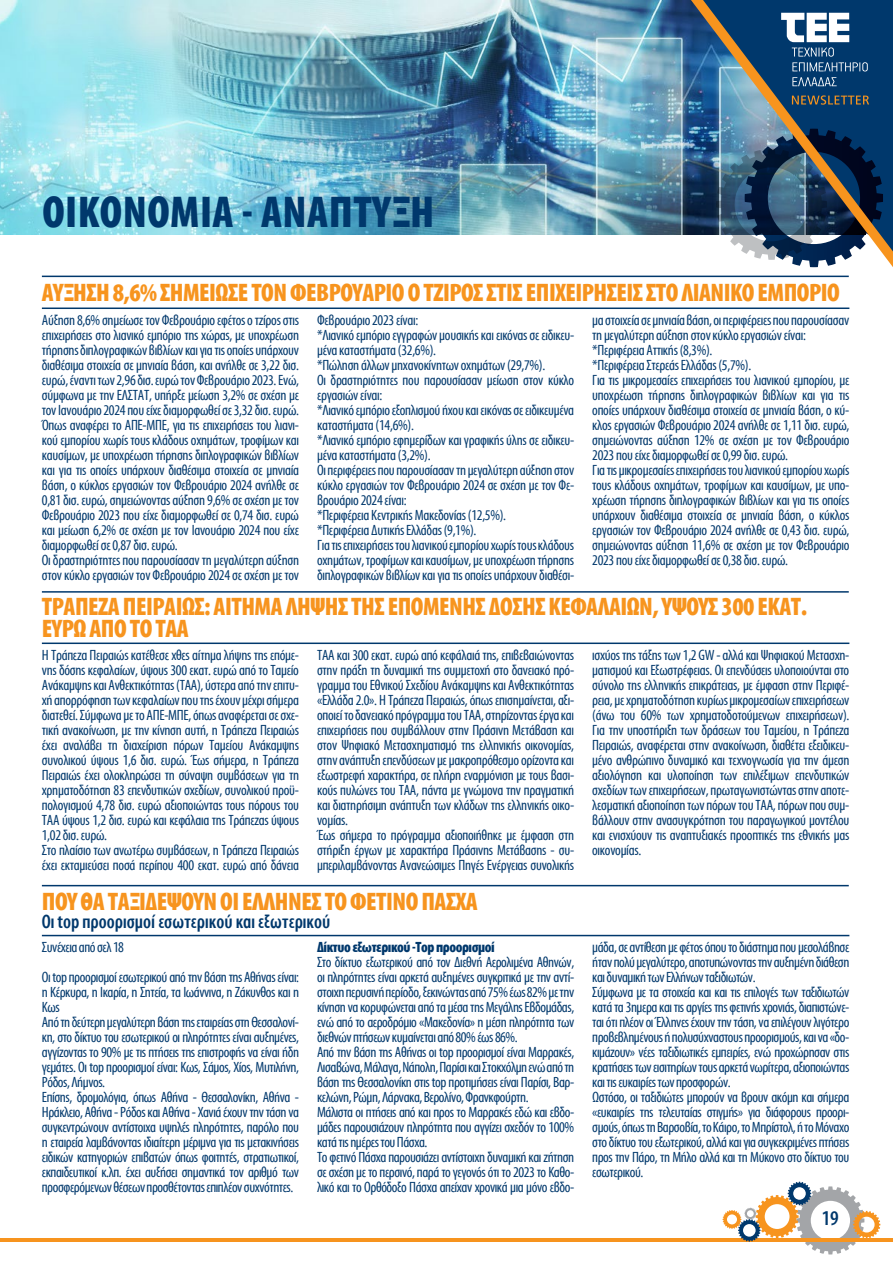
<style>
.page{position:relative;width:893px;height:1263px;background:#fff}
.page>*{position:absolute;margin:0;border:0;box-sizing:border-box;transform-origin:0 0}
.t1{font:700 45px "Myriad Condensed Greek";letter-spacing:.01em;color:#00386c}
.t2{font:700 25.5px/22.5px "Myriad Condensed Greek";letter-spacing:-.02em;color:#f7941e}
.t3{font:500 21px "Myriad Condensed Greek";color:#00386c}
.t4{font:500 19.5px "Myriad Condensed Greek";color:#00386c}
.t5{font:15px/15px "Myriad Condensed Greek";letter-spacing:-.02em;color:#00386c}
.t6{font:700 15px "Myriad Condensed Greek";letter-spacing:-.03em;color:#00386c}
</style>
<div class="page">
<hr style="left:0;top:1238px;width:893px;height:3px;background:#f7941e">
<svg style="left:723px;top:1182px;width:157px;height:72px"></svg>
<img style="left:0;top:0;width:691px;height:234px">
<img style="left:691px;top:0;width:202px;height:267px">
<svg style="left:792px;top:95px;width:77px;height:10px"></svg>
<svg style="left:781px;top:13px;width:87px;height:58px"></svg>
<svg style="left:792px;top:77px;width:45px;height:9px"></svg>
<hr style="left:42px;top:307px;width:807px;height:2px;background:#00386c">
<hr style="left:42px;top:935px;width:807px;height:1px;background:#00386c">
<hr style="left:42px;top:642px;width:807px;height:2px;background:#00386c">
<hr style="left:42px;top:276px;width:807px;height:1px;background:#00386c">
<hr style="left:42px;top:885px;width:807px;height:1px;background:#00386c">
<hr style="left:42px;top:591px;width:807px;height:2px;background:#00386c">
<h1 class="t1" style="left:43px;top:189px;width:393px">ΟΙΚΟΝΟΜΙΑ - ΑΝΑΠΤΥΞΗ</h1>
<h2 class="t2" style="left:42px;top:282px;width:799px">ΑΥΞΗΣΗ 8,6% ΣΗΜΕΙΩΣΕ ΤΟΝ ΦΕΒΡΟΥΑΡΙΟ Ο ΤΖΙΡΟΣ ΣΤΙΣ ΕΠΙΧΕΙΡΗΣΕΙΣ ΣΤΟ ΛΙΑΝΙΚΟ ΕΜΠΟΡΙΟ</h2>
<p class="t5" style="left:42px;top:313px;width:259px">Αύξηση 8,6% σημείωσε τον Φεβρουάριο εφέτος ο τζίρος στις επιχειρήσεις στο λιανικό εμπόριο της χώρας, με υποχρέωση τήρησης διπλογραφικών βιβλίων και για τις οποίες υπάρχουν διαθέσιμα στοιχεία σε μηνιαία βάση, και ανήλθε σε 3,22 δισ. ευρώ, έναντι των 2,96 δισ. ευρώ τον Φεβρουάριο 2023. Ενώ, σύμφωνα με την ΕΛΣΤΑΤ, υπήρξε μείωση 3,2% σε σχέση με τον Ιανουάριο 2024 που είχε διαμορφωθεί σε 3,32 δισ. ευρώ.<br>Όπως αναφέρει το ΑΠΕ-ΜΠΕ, για τις επιχειρήσεις του λιανι&shy;κού εμπορίου χωρίς τους κλάδους οχημάτων, τροφίμων και καυσίμων, με υποχρέωση τήρησης διπλογραφικών βιβλίων και για τις οποίες υπάρχουν διαθέσιμα στοιχεία σε μηνιαία βάση, ο κύκλος εργασιών τον Φεβρουάριο 2024 ανήλθε σε 0,81 δισ. ευρώ, σημειώνοντας αύξηση 9,6% σε σχέση με τον Φεβρουάριο 2023 που είχε διαμορφωθεί σε 0,74 δισ. ευρώ και μείωση 6,2% σε σχέση με τον Ιανουάριο 2024 που είχε διαμορφωθεί σε 0,87 δισ. ευρώ.<br>Οι δραστηριότητες που παρουσίασαν τη μεγαλύτερη αύξηση στον κύκλο εργασιών τον Φεβρουάριο 2024 σε σχέση με τον</p>
<p class="t5" style="left:317px;top:313px;width:259px">Φεβρουάριο 2023 είναι:<br>*Λιανικό εμπόριο εγγραφών μουσικής και εικόνας σε ειδικευ&shy;μένα καταστήματα (32,6%).<br>*Πώληση άλλων μηχανοκίνητων οχημάτων (29,7%).<br>Οι δραστηριότητες που παρουσίασαν μείωση στον κύκλο εργασιών είναι:<br>*Λιανικό εμπόριο εξοπλισμού ήχου και εικόνας σε ειδικευμένα καταστήματα (14,6%).<br>*Λιανικό εμπόριο εφημερίδων και γραφικής ύλης σε ειδικευ&shy;μένα καταστήματα (3,2%).<br>Οι περιφέρειες που παρουσίασαν τη μεγαλύτερη αύξηση στον κύκλο εργασιών τον Φεβρουάριο 2024 σε σχέση με τον Φε&shy;βρουάριο 2024 είναι:<br>*Περιφέρεια Κεντρικής Μακεδονίας (12,5%).<br>*Περιφέρεια Δυτικής Ελλάδας (9,1%).<br>Για τις επιχειρήσεις του λιανικού εμπορίου χωρίς τους κλάδους οχημάτων, τροφίμων και καυσίμων, με υποχρέωση τήρησης διπλογραφικών βιβλίων και για τις οποίες υπάρχουν διαθέσι-</p>
<p class="t5" style="left:592px;top:313px;width:259px">μα στοιχεία σε μηνιαία βάση, οι περιφέρειες που παρουσίασαν τη μεγαλύτερη αύξηση στον κύκλο εργασιών είναι: *Περιφέρεια Αττικής (8,3%).<br>*Περιφέρεια Στερεάς Ελλάδας (5,7%).<br>Για τις μικρομεσαίες επιχειρήσεις του λιανικού εμπορίου, με υποχρέωση τήρησης διπλογραφικών βιβλίων και για τις οποίες υπάρχουν διαθέσιμα στοιχεία σε μηνιαία βάση, ο κύ&shy;κλος εργασιών Φεβρουάριο 2024 ανήλθε σε 1,11 δισ. ευρώ, σημειώνοντας αύξηση 12% σε σχέση με τον Φεβρουάριο 2023 που είχε διαμορφωθεί σε 0,99 δισ. ευρώ.<br>Για τις μικρομεσαίες επιχειρήσεις του λιανικού εμπορίου χωρίς τους κλάδους οχημάτων, τροφίμων και καυσίμων, με υπο&shy;χρέωση τήρησης διπλογραφικών βιβλίων και για τις οποίες υπάρχουν διαθέσιμα στοιχεία σε μηνιαία βάση, ο κύκλος εργασιών τον Φεβρουάριο 2024 ανήλθε σε 0,43 δισ. ευρώ, σημειώνοντας αύξηση 11,6% σε σχέση με τον Φεβρουάριο 2023 που είχε διαμορφωθεί σε 0,38 δισ. ευρώ.</p>
<h2 class="t2" style="left:42px;top:596px;width:767px">ΤΡΑΠΕΖΑ ΠΕΙΡΑΙΩΣ: ΑΙΤΗΜΑ ΛΗΨΗΣ ΤΗΣ ΕΠΟΜΕΝΗΣ ΔΟΣΗΣ ΚΕΦΑΛΑΙΩΝ, ΥΨΟΥΣ 300 ΕΚΑΤ.<br>ΕΥΡΩ ΑΠΟ ΤΟ ΤΑΑ</h2>
<p class="t5" style="left:42px;top:648px;width:259px">H Τράπεζα Πειραιώς κατέθεσε χθες αίτημα λήψης της επόμε&shy;νης δόσης κεφαλαίων, ύψους 300 εκατ. ευρώ από το Ταμείο Ανάκαμψης και Ανθεκτικότητας (ΤΑΑ), ύστερα από την επιτυ&shy;χή απορρόφηση των κεφαλαίων που της έχουν μέχρι σήμερα διατεθεί. Σύμφωνα με το ΑΠΕ-ΜΠΕ, όπως αναφέρεται σε σχε&shy;τική ανακοίνωση, με την κίνηση αυτή, η Τράπεζα Πειραιώς έχει αναλάβει τη διαχείριση πόρων Ταμείου Ανάκαμψης συνολικού ύψους 1,6 δισ. ευρώ. Έως σήμερα, η Τράπεζα Πειραιώς έχει ολοκληρώσει τη σύναψη συμβάσεων για τη χρηματοδότηση 83 επενδυτικών σχεδίων, συνολικού προϋ&shy;πολογισμού 4,78 δισ. ευρώ αξιοποιώντας τους πόρους του ΤΑΑ ύψους 1,2 δισ. ευρώ και κεφάλαια της Τράπεζας ύψους 1,02 δισ. ευρώ.<br>Στο πλαίσιο των ανωτέρω συμβάσεων, η Τράπεζα Πειραιώς έχει εκταμιεύσει ποσά περίπου 400 εκατ. ευρώ από δάνεια</p>
<p class="t5" style="left:317px;top:648px;width:259px">ΤΑΑ και 300 εκατ. ευρώ από κεφάλαιά της, επιβεβαιώνοντας στην πράξη τη δυναμική της συμμετοχή στο δανειακό πρό&shy;γραμμα του Εθνικού Σχεδίου Ανάκαμψης και Ανθεκτικότητας «Ελλάδα 2.0». Η Τράπεζα Πειραιώς, όπως επισημαίνεται, αξι&shy;οποιεί το δανειακό πρόγραμμα του ΤΑΑ, στηρίζοντας έργα και επιχειρήσεις που συμβάλλουν στην Πράσινη Μετάβαση και στον Ψηφιακό Μετασχηματισμό της ελληνικής οικονομίας, στην ανάπτυξη επενδύσεων με μακροπρόθεσμο ορίζοντα και εξωστρεφή χαρακτήρα, σε πλήρη εναρμόνιση με τους βασι&shy;κούς πυλώνες του ΤΑΑ, πάντα με γνώμονα την πραγματική και διατηρήσιμη ανάπτυξη των κλάδων της ελληνικής οικο&shy;νομίας.<br>Έως σήμερα το πρόγραμμα αξιοποιήθηκε με έμφαση στη στήριξη έργων με χαρακτήρα Πράσινης Μετάβασης - συ&shy;μπεριλαμβάνοντας Ανανεώσιμες Πηγές Ενέργειας συνολικής</p>
<p class="t5" style="left:592px;top:648px;width:259px;text-align:justify">ισχύος της τάξης των 1,2 GW - αλλά και Ψηφιακού Μετασχη&shy;ματισμού και Εξωστρέφειας. Οι επενδύσεις υλοποιούνται στο σύνολο της ελληνικής επικράτειας, με έμφαση στην Περιφέ&shy;ρεια, με χρηματοδότηση κυρίως μικρομεσαίων επιχειρήσεων (άνω του 60% των χρηματοδοτούμενων επιχειρήσεων).<br>Για την υποστήριξη των δράσεων του Ταμείου, η Τράπεζα Πειραιώς, αναφέρεται στην ανακοίνωση, διαθέτει εξειδικευ&shy;μένο ανθρώπινο δυναμικό και τεχνογνωσία για την άμεση αξιολόγηση και υλοποίηση των επιλέξιμων επενδυτικών σχεδίων των επιχειρήσεων, πρωταγωνιστώντας στην αποτε&shy;λεσματική αξιοποίηση των πόρων του ΤΑΑ, πόρων που συμ&shy;βάλλουν στην ανασυγκρότηση του παραγωγικού μοντέλου και ενισχύουν τις αναπτυξιακές προοπτικές της εθνικής μας οικονομίας.</p>
<h2 class="t2" style="left:42px;top:891px;width:437px">ΠΟΥ ΘΑ ΤΑΞΙΔΕΨΟΥΝ ΟΙ ΕΛΛΗΝΕΣ ΤΟ ΦΕΤΙΝΟ ΠΑΣΧΑ</h2>
<h3 class="t4" style="left:42px;top:912px;width:290px">Οι top προορισμοί εσωτερικού και εξωτερικού</h3>
<p class="t5" style="left:42px;top:933px;width:259px;line-height:30px">Συνέχεια από σελ 18<br>Οι top προορισμοί εσωτερικού από την βάση της Αθήνας είναι:</p>
<p class="t5" style="left:42px;top:985px;width:259px">η Κέρκυρα, η Ικαρία, η Σητεία, τα Ιωάννινα, η Ζάκυνθος και η Κως<br>Από τη δεύτερη μεγαλύτερη βάση της εταιρείας στη Θεσσαλονί&shy;κη, στο δίκτυο του εσωτερικού οι πληρότητες είναι αυξημένες, αγγίζοντας το 90% με τις πτήσεις της επιστροφής να είναι ήδη γεμάτες. Οι top προορισμοί είναι: Κως, Σάμος, Χίος, Μυτιλήνη, Ρόδος, Λήμνος.<br>Επίσης, δρομολόγια, όπως Αθήνα - Θεσσαλονίκη, Αθήνα - Ηράκλειο, Αθήνα - Ρόδος και Αθήνα - Χανιά έχουν την τάση να συγκεντρώνουν αντίστοιχα υψηλές πληρότητες, παρόλο που η εταιρεία λαμβάνοντας ιδιαίτερη μέριμνα για τις μετακινήσεις ειδικών κατηγοριών επιβατών όπως φοιτητές, στρατιωτικοί, εκπαιδευτικοί κ.λπ. έχει αυξήσει σημαντικά τον αριθμό των προσφερόμενων θέσεων προσθέτοντας επιπλέον συχνότητες.</p>
<p class="t6" style="left:317px;top:939px;width:179px">Δίκτυο εξωτερικού -Top προορισμοί</p>
<p class="t5" style="left:317px;top:955px;width:259px">Στο δίκτυο εξωτερικού από τον Διεθνή Αερολιμένα Αθηνών, οι πληρότητες είναι αρκετά αυξημένες συγκριτικά με την αντί&shy;στοιχη περυσινή περίοδο, ξεκινώντας από 75% έως 82% με την κίνηση να κορυφώνεται από τα μέσα της Μεγάλης Εβδομάδας, ενώ από το αεροδρόμιο «Μακεδονία» η μέση πληρότητα των διεθνών πτήσεων κυμαίνεται από 80% έως 86%.<br>Από την βάση της Αθήνας οι top προορισμοί είναι Μαρρακές, Λισαβώνα, Μάλαγα, Νάπολη, Παρίσι και Στοκχόλμη ενώ από τη βάση της Θεσσαλονίκη στις top προτιμήσεις είναι Παρίσι, Βαρ&shy;κελώνη, Ρώμη, Λάρνακα, Βερολίνο, Φρανκφούρτη.<br>Μάλιστα οι πτήσεις από και προς το Μαρρακές εδώ και εβδο&shy;μάδες παρουσιάζουν πληρότητα που αγγίζει σχεδόν το 100% κατά τις ημέρες του Πάσχα.<br>Το φετινό Πάσχα παρουσιάζει αντίστοιχη δυναμική και ζήτηση σε σχέση με το περσινό, παρά το γεγονός ότι το 2023 το Καθο&shy;λικό και το Ορθόδοξο Πάσχα απείχαν χρονικά μια μόνο εβδο-</p>
<p class="t5" style="left:592px;top:940px;width:259px">μάδα, σε αντίθεση με φέτος όπου το διάστημα που μεσολάβησε ήταν πολύ μεγαλύτερο, αποτυπώνοντας την αυξημένη διάθεση και δυναμική των Ελλήνων ταξιδιωτών.<br>Σύμφωνα με τα στοιχεία και και τις επιλογές των ταξιδιωτών κατά τα 3ημερα και τις αργίες της φετινής χρονιάς, διαπιστώνε&shy;ται ότι πλέον οι Έλληνες έχουν την τάση, να επιλέγουν λιγότερο προβεβλημένους ή πολυσύχναστους προορισμούς, και να «δο&shy;κιμάζουν» νέες ταξιδιωτικές εμπειρίες, ενώ προχώρησαν στις κρατήσεις των εισιτηρίων τους αρκετά νωρίτερα, αξιοποιώντας και τις ευκαιρίες των προσφορών.<br>Ωστόσο, οι ταξιδιώτες μπορούν να βρουν ακόμη και σήμερα «ευκαιρίες της τελευταίας στιγμής» για διάφορους προορι&shy;σμούς, όπως τη Βαρσοβία, το Κάιρο, το Μπρίστολ, ή το Μόναχο στο δίκτυο του εξωτερικού, αλλά και για συγκεκριμένες πτήσεις προς την Πάρο, τη Μήλο αλλά και τη Μύκονο στο δίκτυο του εσωτερικού.</p>
<h3 class="t3" style="left:822px;top:1208px;width:19px">19</h3>
</div>
